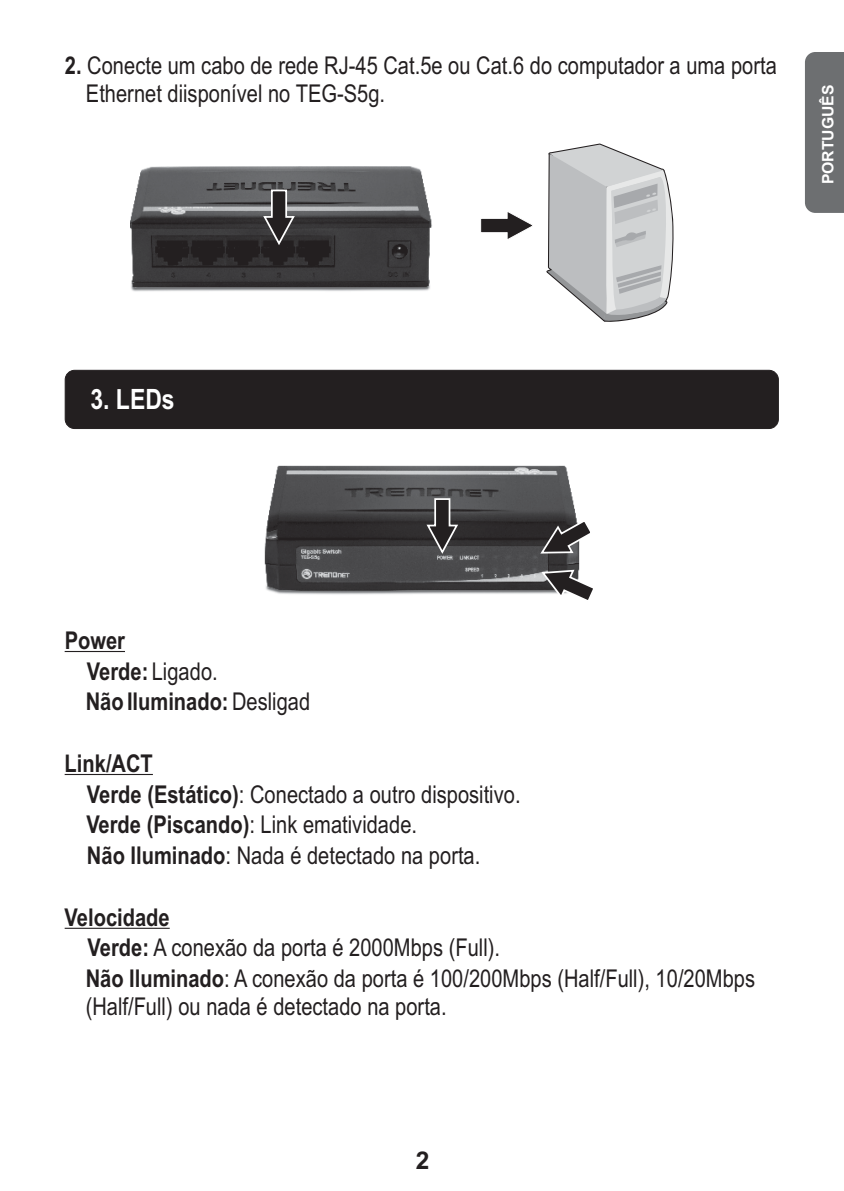
<style>
.page{position:relative;width:844px;height:1191px;background:#fff}
.page>*{position:absolute;margin:0;border:0;box-sizing:border-box;transform-origin:0 0}
.t1{font:700 28px "Arial Narrow";color:#fff}
.t2{font:24.5px/30.8px "Arial Narrow";color:#231f20}
.t3{font:700 24.5px/30.8px "Arial Narrow";color:#231f20}
.t4{font:700 24.5px "Arial";color:#231f20}
.t5{font:700 15.75px "Arial";color:#fff}
.s1{font-weight:700}
.s2{font-weight:400}
</style>
<div class="page">
<div style="left:805px;top:52px;width:38px;height:161px;background:#6d6f71"></div>
<img style="left:130px;top:166px;width:302px;height:126px">
<svg style="left:262px;top:189px;width:34px;height:58px;background:#545354"></svg>
<svg style="left:480px;top:143px;width:194px;height:179px"></svg>
<div style="left:65px;top:370px;width:713px;height:59px;background:#231f20;border:1px solid #231f20;border-radius:9px"></div>
<hr style="left:65px;top:651px;width:60px;height:1px;background:#231f20">
<hr style="left:65px;top:774px;width:88px;height:1px;background:#231f20">
<hr style="left:65px;top:927px;width:105px;height:2px;background:#231f20">
<img style="left:264px;top:465px;width:315px;height:130px">
<svg style="left:425px;top:497px;width:34px;height:58px;background:#514f50"></svg>
<svg style="left:538px;top:518px;width:52px;height:36px"></svg>
<svg style="left:539px;top:569px;width:54px;height:31px"></svg>
<p class="t2" style="left:86px;top:54px;width:692px;line-height:27.7px;text-indent:-21px"><span class="s1">2.</span> Conecte um cabo de rede RJ-45 Cat.5e ou Cat.6 do computador a uma porta<br>Ethernet diisponível no TEG-S5g.</p>
<p class="t5" style="left:821px;top:184px;width:101px;rotate:-90deg">PORTUGUÊS</p>
<p class="t1" style="left:90px;top:389px;width:86px">3. LEDs</p>
<p class="t3" style="left:86px;top:627px;width:226px;text-indent:-21px">Power<br>Verde: <span class="s2">Ligado.<br></span>Não Iluminado: <span class="s2">Desligad</span></p>
<p class="t2" style="left:86px;top:750px;width:435px;text-indent:-22px"><span class="s1">Link/ACT<br>Verde (Estático)</span>: Conectado a outro dispositivo.<br><span class="s1">Verde (Piscando)</span>: Link ematividade.<br><span class="s1">Não Iluminado</span>: Nada é detectado na porta.</p>
<p class="t2" style="left:86px;top:903px;width:670px;text-indent:-21px"><span class="s1">Velocidade<br>Verde:</span> A conexão da porta é 2000Mbps (Full).<br><span class="s1">Não Iluminado</span>: A conexão da porta é 100/200Mbps (Half/Full), 10/20Mbps</p>
<p class="t2" style="left:86px;top:993px;width:362px">(Half/Full) ou nada é detectado na porta.</p>
<p class="t4" style="left:415px;top:1151px;width:15px">2</p>
</div>
